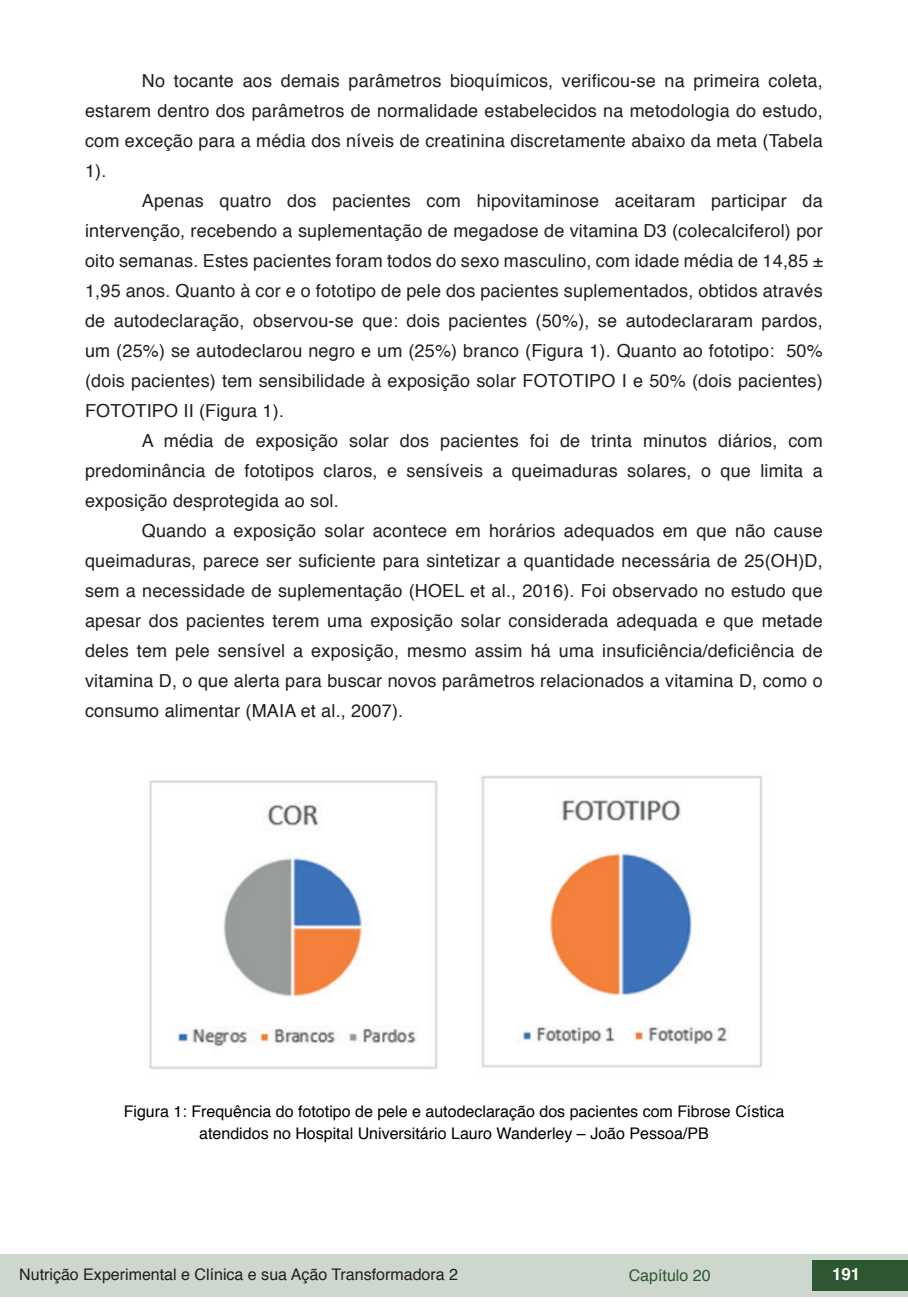
<style>
.page{position:relative;width:908px;height:1304px;background:#fff}
.page>*{position:absolute;margin:0;border:0;box-sizing:border-box;transform-origin:0 0}
.t1{font:18px/30px "Helvetica";letter-spacing:.01em;color:#231f20;text-align:justify}
.t2{font:700 16.8px "Helvetica";color:#fff}
.t3{font:16px/22px "Helvetica";color:#000;text-align:center}
.t4{font:16px "Helvetica";color:#231f20}
.t5{font:16px "Helvetica";color:#2d5730}
</style>
<div class="page">
<div style="left:0;top:1254px;width:906px;height:43px;background:#cdd7ce"></div>
<div style="left:812px;top:1261px;width:95px;height:30px;background:#2d5730"></div>
<img style="left:149px;top:775px;width:614px;height:295px">
<p class="t1" style="left:85px;top:66px;width:738px;text-indent:57px">No tocante aos demais parâmetros bioquímicos, verificou-se na primeira coleta, estarem dentro dos parâmetros de normalidade estabelecidos na metodologia do estudo, com exceção para a média dos níveis de creatinina discretamente abaixo da meta (Tabela 1).</p>
<p class="t1" style="left:85px;top:186px;width:738px;text-indent:57px">Apenas quatro dos pacientes com hipovitaminose aceitaram participar da intervenção, recebendo a suplementação de megadose de vitamina D3 (colecalciferol) por oito semanas. Estes pacientes foram todos do sexo masculino, com idade média de 14,85 ± 1,95 anos. Quanto à cor e o fototipo de pele dos pacientes suplementados, obtidos através de autodeclaração, observou-se que: dois pacientes (50%), se autodeclararam pardos, um (25%) se autodeclarou negro e um (25%) branco (Figura 1). Quanto ao fototipo: 50% (dois pacientes) tem sensibilidade à exposição solar FOTOTIPO I e 50% (dois pacientes)<br>FOTOTIPO II (Figura 1).</p>
<p class="t1" style="left:85px;top:427px;width:738px;text-indent:57px">A média de exposição solar dos pacientes foi de trinta minutos diários, com predominância de fototipos claros, e sensíveis a queimaduras solares, o que limita a exposição desprotegida ao sol.</p>
<p class="t1" style="left:85px;top:517px;width:738px;text-indent:57px">Quando a exposição solar acontece em horários adequados em que não cause queimaduras, parece ser suficiente para sintetizar a quantidade necessária de 25(OH)D, sem a necessidade de suplementação (HOEL et al., 2016). Foi observado no estudo que apesar dos pacientes terem uma exposição solar considerada adequada e que metade deles tem pele sensível a exposição, mesmo assim há uma insuficiência/deficiência de vitamina D, o que alerta para buscar novos parâmetros relacionados a vitamina D, como o consumo alimentar (MAIA et al., 2007).</p>
<p class="t3" style="left:124px;top:1101px;width:661px">Figura 1: Frequência do fototipo de pele e autodeclaração dos pacientes com Fibrose Cística atendidos no Hospital Universitário Lauro Wanderley – João Pessoa/PB</p>
<p class="t4" style="left:19px;top:1262px;width:440px">Nutrição Experimental e Clínica e sua Ação Transformadora 2</p>
<p class="t5" style="left:628px;top:1263px;width:83px">Capítulo 20</p>
<p class="t2" style="left:831px;top:1261px;width:30px">191</p>
</div>
